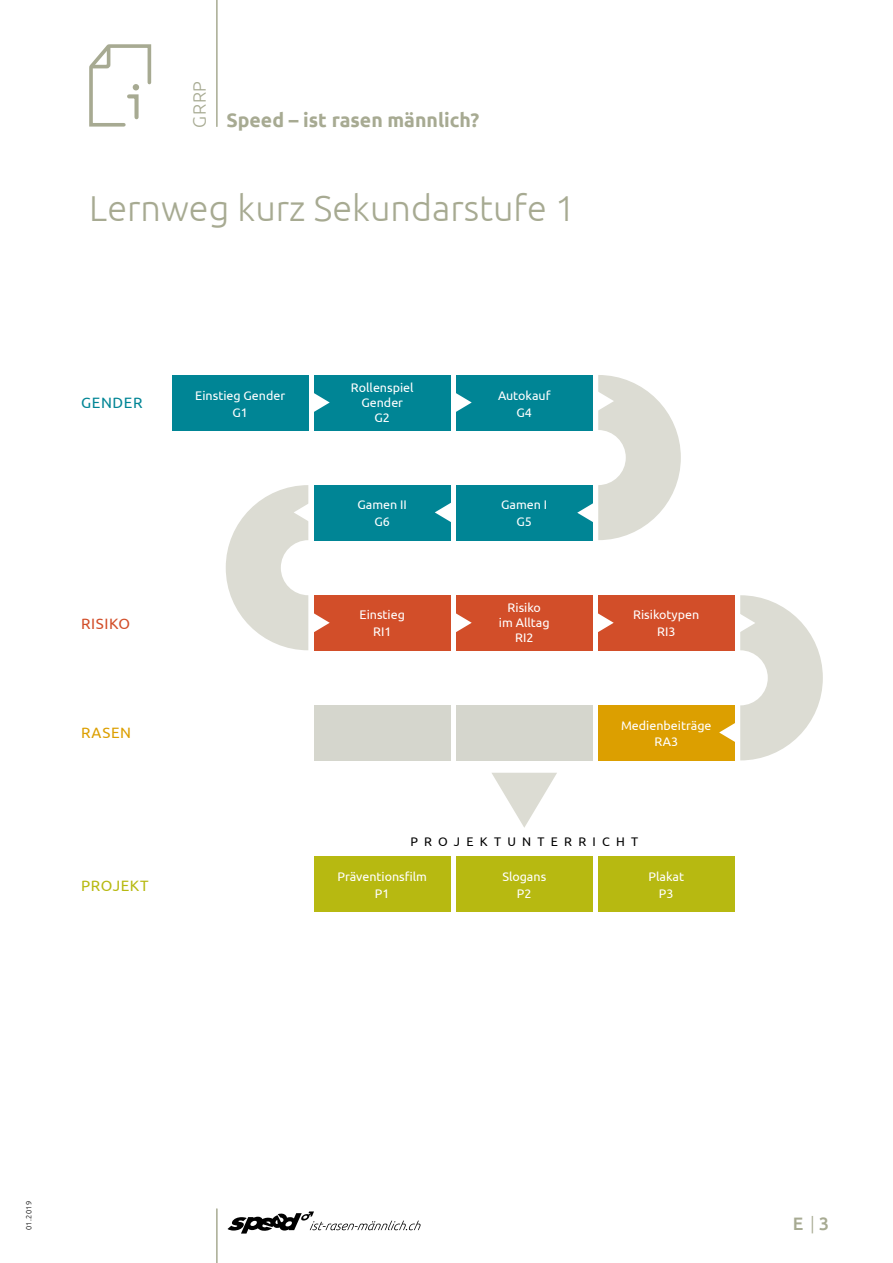
<style>
.page{position:relative;width:893px;height:1263px;background:#fff}
.page>*{position:absolute;margin:0;border:0;box-sizing:border-box;transform-origin:0 0}
.t1{font:300 36px "Ubuntu";color:#a7aa92}
.t2{font:700 19.5px "Ubuntu";color:#a7aa92}
.t3{font:300 18px "Ubuntu";color:#a7aa92}
.t4{font:500 18px "Ubuntu";color:#a7aa92}
.t5{font:15px "Ubuntu";letter-spacing:.04em;color:#b7b911}
.t6{font:15px "Ubuntu";letter-spacing:.04em;color:#008595}
.t7{font:15px "Ubuntu";letter-spacing:.04em;color:#d24e29}
.t8{font:15px "Ubuntu";letter-spacing:.05em;color:#dc9f00}
.t9{font:12.45px/16.6px "Ubuntu";color:#fff;text-align:center}
.t10{font:12.45px "Ubuntu";letter-spacing:.5em;color:#000}
.t11{font:300 7.5px "Ubuntu";letter-spacing:.04em;color:#000}
.s1{font-weight:300}
</style>
<div class="page">
<hr style="left:216px;top:0;width:2px;height:126px;background:#a7aa92">
<hr style="left:216px;top:1209px;width:2px;height:54px;background:#a7aa92">
<svg style="left:227px;top:1211px;width:194px;height:22px"></svg>
<svg style="left:89px;top:44px;width:63px;height:83px"></svg>
<div style="left:172px;top:375px;width:136px;height:55px;background:#008595"></div>
<div style="left:314px;top:375px;width:136px;height:55px;background:#008595"></div>
<div style="left:314px;top:485px;width:136px;height:55px;background:#008595"></div>
<div style="left:314px;top:595px;width:136px;height:55px;background:#d24e29"></div>
<div style="left:314px;top:857px;width:136px;height:55px;background:#b7b911"></div>
<div style="left:456px;top:375px;width:136px;height:55px;background:#008595"></div>
<div style="left:456px;top:485px;width:136px;height:55px;background:#008595"></div>
<svg style="left:492px;top:773px;width:65px;height:55px"></svg>
<div style="left:456px;top:595px;width:136px;height:55px;background:#d24e29"></div>
<div style="left:456px;top:857px;width:136px;height:55px;background:#b7b911"></div>
<div style="left:598px;top:595px;width:136px;height:55px;background:#d24e29"></div>
<div style="left:598px;top:705px;width:137px;height:55px;background:#dc9f00"></div>
<div style="left:457px;top:705px;width:136px;height:55px;background:#d5d6cd"></div>
<div style="left:314px;top:705px;width:136px;height:55px;background:#d5d6cd"></div>
<div style="left:598px;top:857px;width:136px;height:55px;background:#b7b911"></div>
<svg style="left:456px;top:393px;width:16px;height:19px"></svg>
<svg style="left:435px;top:503px;width:16px;height:19px"></svg>
<svg style="left:314px;top:393px;width:16px;height:19px"></svg>
<svg style="left:577px;top:375px;width:104px;height:165px"></svg>
<svg style="left:226px;top:485px;width:104px;height:165px"></svg>
<svg style="left:456px;top:613px;width:16px;height:19px"></svg>
<svg style="left:598px;top:613px;width:16px;height:19px"></svg>
<svg style="left:719px;top:595px;width:104px;height:165px"></svg>
<h3 class="t3" style="left:188px;top:128px;width:48px;rotate:-90deg">GRRP</h3>
<h2 class="t2" style="left:226px;top:108px;width:254px">Speed – ist rasen männlich?</h2>
<h1 class="t1" style="left:89px;top:187px;width:488px">Lernweg kurz Sekundarstufe 1</h1>
<p class="t6" style="left:81px;top:393px;width:63px">GENDER</p>
<p class="t9" style="left:195px;top:387px;width:91px">Einstieg Gender<br>G1</p>
<p class="t7" style="left:81px;top:615px;width:51px">RISIKO</p>
<p class="t8" style="left:81px;top:723px;width:51px">RASEN</p>
<p class="t5" style="left:81px;top:876px;width:69px">PROJEKT</p>
<p class="t9" style="left:351px;top:379px;width:64px;line-height:15.3px">Rollenspiel<br>Gender<br>G2</p>
<p class="t9" style="left:358px;top:496px;width:51px">Gamen II<br>G6</p>
<p class="t9" style="left:360px;top:606px;width:47px">Einstieg<br>RI1</p>
<p class="t9" style="left:498px;top:387px;width:54px">Autokauf<br>G4</p>
<p class="t9" style="left:501px;top:496px;width:48px">Gamen I<br>G5</p>
<p class="t9" style="left:499px;top:599px;width:52px;line-height:15.3px">Risiko<br>im Alltag<br>RI2</p>
<p class="t9" style="left:633px;top:606px;width:67px">Risikotypen<br>RI3</p>
<p class="t9" style="left:621px;top:716px;width:92px">Medienbeiträge<br>RA3</p>
<p class="t10" style="left:410px;top:834px;width:229px">PROJEKTUNTERRICHT</p>
<p class="t9" style="left:338px;top:868px;width:91px">Präventionsfilm<br>P1</p>
<p class="t9" style="left:502px;top:868px;width:45px">Slogans<br>P2</p>
<p class="t9" style="left:648px;top:868px;width:37px">Plakat<br>P3</p>
<p class="t11" style="left:24px;top:1230px;width:31px;rotate:-90deg">01.2019</p>
<h3 class="t4" style="left:793px;top:1212px;width:38px">E <span class="s1">|</span> 3</h3>
</div>
